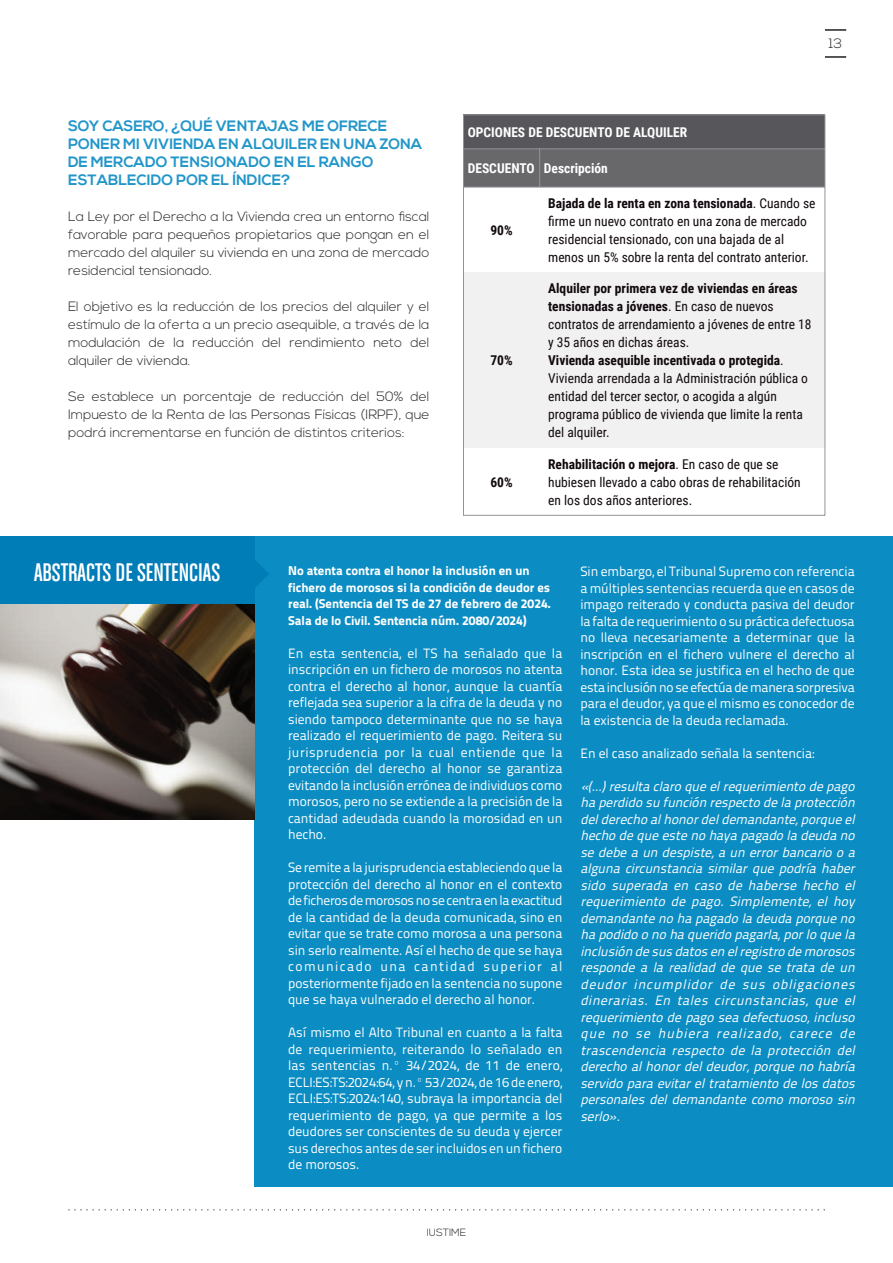
<style>
.page{position:relative;width:893px;height:1263px;background:#fff}
.page>*{position:absolute;margin:0;border:0;box-sizing:border-box;transform-origin:0 0}
.t1{font:27px "Chalet Comprime Cologne Sixty";color:#fff}
.t2{font:700 15px/18px "Nexa";color:#2296c9}
.t3{font:13.5px/16.5px "Titillium Text 22 L 400 wt";color:#fff;text-align:justify}
.t4{font:italic 13.5px/16.5px "Titillium Text 22 L 400 wt";color:#fff;text-align:justify}
.t5{font:13.5px/18px "Roboto Condensed";color:#11090e}
.t6{font:300 13.5px/18px "Nexa";color:#231f20;text-align:justify}
.t7{font:700 13.5px "Roboto Condensed";color:#fff}
.t8{font:700 13.5px "Roboto Condensed";color:#11090e}
.t9{font:12.75px/16.5px "Titillium Text 22 L 999 wt";color:#fff}
.t10{font:300 10.5px "Nexa";color:#231f20}
.s1{font-weight:700}
</style>
<div class="page">
<hr style="left:0;top:923px;width:1px;height:263px;background:#0b8dc3">
<hr style="left:0;top:881px;width:1px;height:42px;background:#007cb7">
<hr style="left:825px;top:29px;width:21px;height:2px;background:#231f20">
<hr style="left:825px;top:56px;width:21px;height:2px;background:#231f20">
<svg style="left:69px;top:1209px;width:755px;height:1px"></svg>
<div style="left:254px;top:536px;width:639px;height:650px;background:#0b8dc3"></div>
<img style="left:0;top:603px;width:254px;height:217px">
<div style="left:0;top:536px;width:254px;height:67px;background:#007cb7"></div>
<svg style="left:254px;top:559px;width:15px;height:30px"></svg>
<div style="left:463px;top:115px;width:362px;height:34px;background:#57575b"></div>
<div style="left:463px;top:149px;width:362px;height:38px;background:#68686b"></div>
<div style="left:463px;top:272px;width:362px;height:176px;background:#f1f1f1"></div>
<hr style="left:463px;top:115px;width:1px;height:400px;background:#939399">
<hr style="left:825px;top:115px;width:1px;height:400px;background:#939399">
<hr style="left:539px;top:149px;width:1px;height:38px;background:#939399">
<hr style="left:463px;top:115px;width:362px;height:1px;background:#939399">
<hr style="left:463px;top:149px;width:362px;height:1px;background:#939399">
<hr style="left:463px;top:187px;width:362px;height:1px;background:#939399">
<hr style="left:463px;top:515px;width:362px;height:1px;background:#939399">
<p class="t2" style="left:68px;top:118px;width:356px">SOY CASERO, ¿QUÉ VENTAJAS ME OFRECE PONER MI VIVIENDA EN ALQUILER EN UNA ZONA DE MERCADO TENSIONADO EN EL RANGO ESTABLECIDO POR EL ÍNDICE?</p>
<p class="t6" style="left:68px;top:208px;width:363px">La Ley por el Derecho a la Vivienda crea un entorno fiscal favorable para pequeños propietarios que pongan en el mercado del alquiler su vivienda en una zona de mercado residencial tensionado.</p>
<p class="t6" style="left:68px;top:298px;width:363px">El objetivo es la reducción de los precios del alquiler y el estímulo de la oferta a un precio asequible, a través de la modulación de la reducción del rendimiento neto del alquiler de vivienda.</p>
<p class="t6" style="left:68px;top:388px;width:363px">Se establece un porcentaje de reducción del 50% del Impuesto de la Renta de las Personas Físicas (IRPF), que podrá incrementarse en función de distintos criterios:</p>
<p class="t6" style="left:829px;top:35px;width:15px">13</p>
<p class="t7" style="left:468px;top:127px;width:221px">OPCIONES DE DESCUENTO DE ALQUILER</p>
<p class="t7" style="left:468px;top:163px;width:142px">DESCUENTO Descripción</p>
<p class="t8" style="left:490px;top:225px;width:24px">90%</p>
<p class="t8" style="left:490px;top:355px;width:24px">70%</p>
<p class="t8" style="left:490px;top:476px;width:24px">60%</p>
<p class="t5" style="left:548px;top:195px;width:269px"><span class="s1">Bajada de la renta en zona tensionada</span>. Cuando se firme un nuevo contrato en una zona de mercado residencial tensionado, con una bajada de al menos un 5% sobre la renta del contrato anterior.</p>
<p class="t5" style="left:548px;top:281px;width:265px"><span class="s1">Alquiler por primera vez de viviendas en áreas tensionadas a jóvenes</span>. En caso de nuevos contratos de arrendamiento a jóvenes de entre 18 y 35 años en dichas áreas.<br><span class="s1">Vivienda asequible incentivada o protegida</span>.<br>Vivienda arrendada a la Administración pública o entidad del tercer sector, o acogida a algún programa público de vivienda que limite la renta del alquiler.</p>
<p class="t5" style="left:548px;top:456px;width:254px"><span class="s1">Rehabilitación o mejora</span>. En caso de que se hubiesen llevado a cabo obras de rehabilitación en los dos años anteriores.</p>
<h1 class="t1" style="left:34px;top:562px;width:188px">ABSTRACTS DE SENTENCIAS</h1>
<p class="t9" style="left:288px;top:564px;width:264px">No atenta contra el honor la inclusión en un fichero de morosos si la condición de deudor es real. (Sentencia del TS de 27 de febrero de 2024.<br>Sala de lo Civil. Sentencia núm. 2080/2024)</p>
<p class="t3" style="left:288px;top:646px;width:276px">En esta sentencia, el TS ha señalado que la inscripción en un fichero de morosos no atenta contra el derecho al honor, aunque la cuantía reflejada sea superior a la cifra de la deuda y no siendo tampoco determinante que no se haya realizado el requerimiento de pago. Reitera su jurisprudencia por la cual entiende que la protección del derecho al honor se garantiza evitando la inclusión errónea de individuos como morosos, pero no se extiende a la precisión de la cantidad adeudada cuando la morosidad en un hecho.</p>
<p class="t3" style="left:288px;top:861px;width:276px">Se remite a la jurisprudencia estableciendo que la protección del derecho al honor en el contexto de ficheros de morosos no se centra en la exactitud de la cantidad de la deuda comunicada, sino en evitar que se trate como morosa a una persona sin serlo realmente. Así el hecho de que se haya comunicado una cantidad superior al posteriormente fijado en la sentencia no supone que se haya vulnerado el derecho al honor.</p>
<p class="t3" style="left:288px;top:1026px;width:276px">Así mismo el Alto Tribunal en cuanto a la falta de requerimiento, reiterando lo señalado en las sentencias n.º 34/2024, de 11 de enero, ECLI:ES:TS:2024:64, y n.º 53/2024, de 16 de enero, ECLI:ES:TS:2024:140, subraya la importancia del requerimiento de pago, ya que permite a los deudores ser conscientes de su deuda y ejercer sus derechos antes de ser incluidos en un fichero de morosos.</p>
<p class="t3" style="left:580px;top:564px;width:276px">Sin embargo, el Tribunal Supremo con referencia a múltiples sentencias recuerda que en casos de impago reiterado y conducta pasiva del deudor la falta de requerimiento o su práctica defectuosa no lleva necesariamente a determinar que la inscripción en el fichero vulnere el derecho al honor. Esta idea se justifica en el hecho de que esta inclusión no se efectúa de manera sorpresiva para el deudor, ya que el mismo es conocedor de la existencia de la deuda reclamada.</p>
<p class="t3" style="left:580px;top:746px;width:236px">En el caso analizado señala la sentencia:</p>
<p class="t4" style="left:580px;top:779px;width:279px">«(...) resulta claro que el requerimiento de pago ha perdido su función respecto de la protección del derecho al honor del demandante, porque el hecho de que este no haya pagado la deuda no se debe a un despiste, a un error bancario o a alguna circunstancia similar que podría haber sido superada en caso de haberse hecho el requerimiento de pago. Simplemente, el hoy demandante no ha pagado la deuda porque no ha podido o no ha querido pagarla, por lo que la inclusión de sus datos en el registro de morosos responde a la realidad de que se trata de un deudor incumplidor de sus obligaciones dinerarias. En tales circunstancias, que el requerimiento de pago sea defectuoso, incluso que no se hubiera realizado, carece de trascendencia respecto de la protección del derecho al honor del deudor, porque no habría servido para evitar el tratamiento de los datos personales del demandante como moroso sin serlo».</p>
<p class="t10" style="left:427px;top:1228px;width:41px">IUSTIME</p>
</div>
